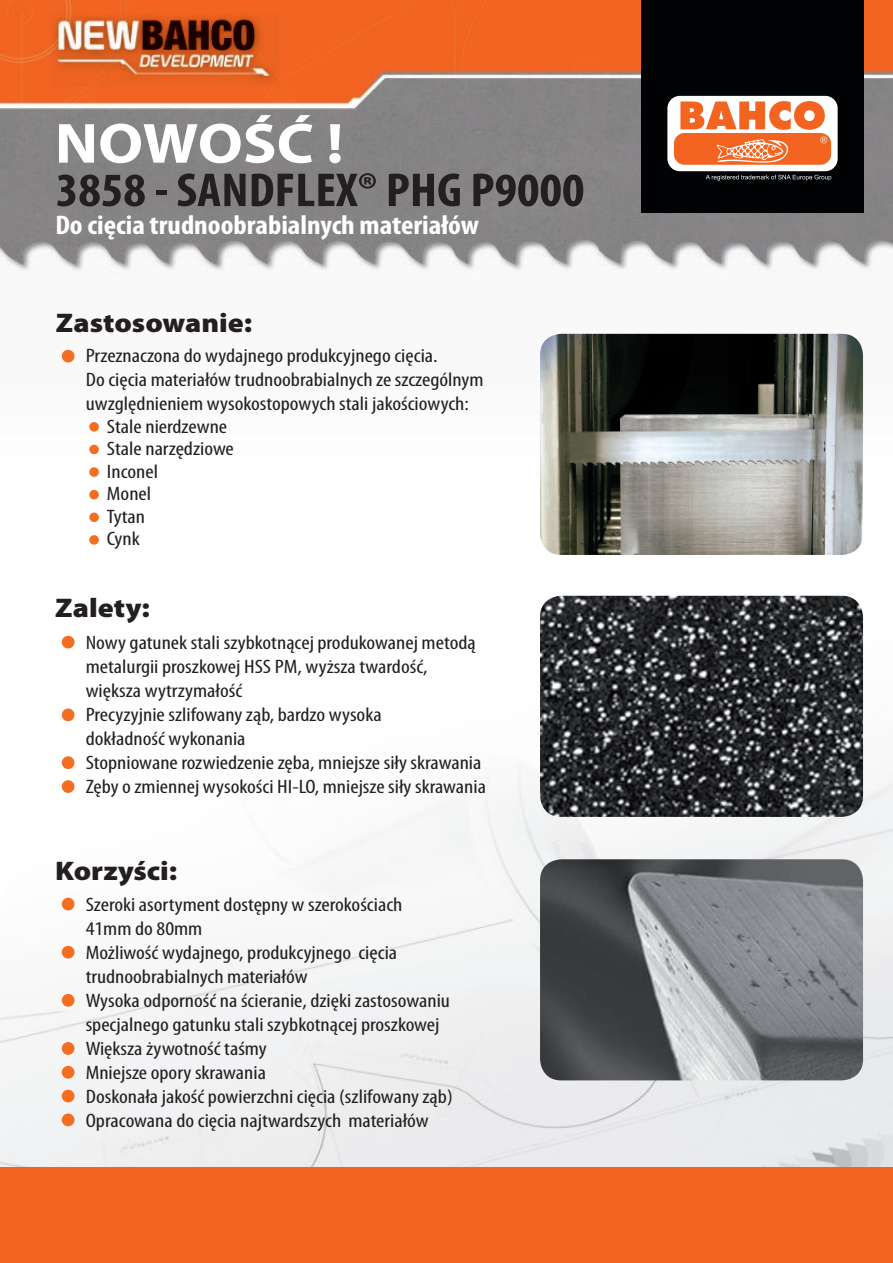
<style>
.page{position:relative;width:893px;height:1263px;background:#fff}
.page>*{position:absolute;margin:0;border:0;box-sizing:border-box;transform-origin:0 0}
.t1{font:700 57px "Myriad Pro";color:#fff;scale:1.1 1}
.t2{font:700 condensed 48px "Myriad Pro";color:#231f20;scale:1.1 1}
.t3{font:700 condensed 27px "Myriad Pro";color:#fff;scale:1.1 1}
.t4{font:900 27px "Myriad Pro";color:#231f20;scale:1.1 1}
.t5{font:condensed 19.5px/24px "Myriad Pro";color:#231f20;scale:1.17 1}
</style>
<div class="page">
<img style="left:0;top:0;width:893px;height:1167px">
<div style="left:89px;top:422px;width:10px;height:10px;background:#f36e21;border-radius:50%"></div>
<div style="left:62px;top:350px;width:13px;height:12px;background:#f36e21;border-radius:50%"></div>
<div style="left:62px;top:636px;width:13px;height:12px;background:#f36e21;border-radius:50%"></div>
<div style="left:62px;top:708px;width:13px;height:13px;background:#f36e21;border-radius:50%"></div>
<div style="left:62px;top:756px;width:13px;height:13px;background:#f36e21;border-radius:50%"></div>
<div style="left:62px;top:780px;width:13px;height:13px;background:#f36e21;border-radius:50%"></div>
<img style="left:540px;top:334px;width:323px;height:221px">
<img style="left:540px;top:859px;width:323px;height:221px">
<div style="left:0;top:1167px;width:893px;height:96px;background:#f36421"></div>
<div style="left:89px;top:445px;width:10px;height:9px;background:#f36e21;border-radius:50%"></div>
<div style="left:89px;top:467px;width:10px;height:10px;background:#f36e21;border-radius:50%"></div>
<div style="left:89px;top:490px;width:10px;height:9px;background:#f36e21;border-radius:50%"></div>
<div style="left:89px;top:535px;width:10px;height:10px;background:#f36e21;border-radius:50%"></div>
<div style="left:89px;top:512px;width:10px;height:10px;background:#f36e21;border-radius:50%"></div>
<img style="left:540px;top:596px;width:323px;height:221px">
<div style="left:62px;top:898px;width:13px;height:12px;background:#f36e21;border-radius:50%"></div>
<div style="left:62px;top:946px;width:13px;height:12px;background:#f36e21;border-radius:50%"></div>
<div style="left:62px;top:994px;width:13px;height:13px;background:#f36e21;border-radius:50%"></div>
<div style="left:62px;top:1042px;width:13px;height:13px;background:#f36e21;border-radius:50%"></div>
<div style="left:62px;top:1066px;width:13px;height:13px;background:#f36e21;border-radius:50%"></div>
<div style="left:62px;top:1090px;width:13px;height:12px;background:#f36e21;border-radius:50%"></div>
<div style="left:62px;top:1113px;width:13px;height:13px;background:#f36e21;border-radius:50%"></div>
<div style="left:641px;top:0;width:222px;height:213px;background:#010203"></div>
<div style="left:667px;top:96px;width:171px;height:75px;background:#fff;border-radius:13px"></div>
<div style="left:674px;top:133px;width:157px;height:32px;background:#f36421;border-radius:11px"></div>
<svg style="left:716px;top:139px;width:72px;height:24px"></svg>
<svg style="left:820px;top:137px;width:7px;height:6px"></svg>
<svg style="left:680px;top:101px;width:145px;height:29px"></svg>
<svg style="left:706px;top:175px;width:125px;height:6px"></svg>
<h1 class="t1" style="left:55px;top:106px;width:264px">NOWOŚĆ !</h1>
<h2 class="t2" style="left:56px;top:160px;width:482px">3858 - SANDFLEX® PHG P9000</h2>
<h3 class="t3" style="left:55px;top:208px;width:387px">Do cięcia trudnoobrabialnych materiałów</h3>
<h3 class="t4" style="left:56px;top:305px;width:180px">Zastosowanie:</h3>
<p class="t5" style="left:86px;top:344px;width:302px">Przeznaczona do wydajnego produkcyjnego cięcia.</p>
<p class="t5" style="left:86px;top:368px;width:342px">Do cięcia materiałów trudnoobrabialnych ze szczególnym</p>
<p class="t5" style="left:86px;top:392px;width:329px">uwzględnieniem wysokostopowych stali jakościowych:</p>
<p class="t5" style="left:107px;top:414px;width:104px">Stale nierdzewne</p>
<p class="t5" style="left:107px;top:437px;width:110px">Stale narzędziowe</p>
<p class="t5" style="left:107px;top:459px;width:45px">Inconel</p>
<p class="t5" style="left:107px;top:482px;width:39px">Monel</p>
<p class="t5" style="left:107px;top:504px;width:34px">Tytan</p>
<p class="t5" style="left:107px;top:527px;width:30px">Cynk</p>
<h3 class="t4" style="left:55px;top:589px;width:88px">Zalety:</h3>
<p class="t5" style="left:86px;top:631px;width:344px">Nowy gatunek stali szybkotnącej produkowanej metodą metalurgii proszkowej HSS PM, wyższa twardość, większa wytrzymałość<br>Precyzyjnie szlifowany ząb, bardzo wysoka<br>dokładność wykonania<br>Stopniowane rozwiedzenie zęba, mniejsze siły skrawania Zęby o zmiennej wysokości HI-LO, mniejsze siły skrawania</p>
<h3 class="t4" style="left:55px;top:852px;width:112px">Korzyści:</h3>
<p class="t5" style="left:86px;top:892px;width:315px">Szeroki asortyment dostępny w szerokościach 41mm do 80mm<br>Możliwość wydajnego, produkcyjnego cięcia trudnoobrabialnych materiałów<br>Wysoka odporność na ścieranie, dzięki zastosowaniu specjalnego gatunku stali szybkotnącej proszkowej Większa żywotność taśmy<br>Mniejsze opory skrawania<br>Doskonała jakość powierzchni cięcia (szlifowany ząb)<br>Opracowana do cięcia najtwardszych materiałów</p>
</div>
